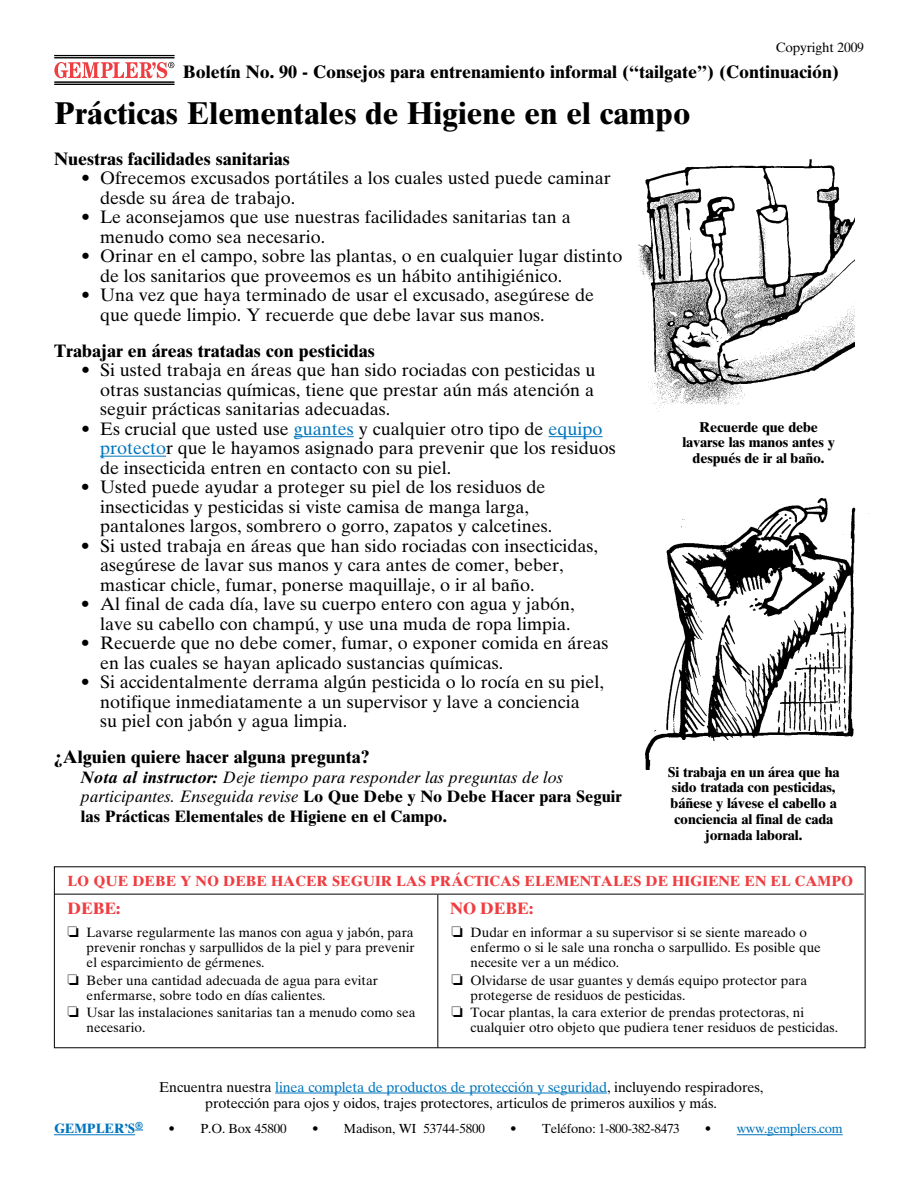
<style>
.page{position:relative;width:918px;height:1188px;background:#fff}
.page>*{position:absolute;margin:0;border:0;box-sizing:border-box;transform-origin:0 0}
.t1{font:700 31.5px "Times Ten";color:#000}
.t2{font:18px/19.5px "Times Ten";color:#000}
.t3{font:700 18px "Times Ten";color:#000}
.t4{font:700 16.5px/19.5px "Times Ten";color:#000}
.t5{font:700 16.5px "Times Ten";letter-spacing:-.01em;color:#ef3e42}
.t6{font:700 14.7px "Times Ten";color:#ef3e42}
.t7{font:700 14.25px/15.8px "Times Ten";letter-spacing:-.01em;color:#000;text-align:center}
.t8{font:14.25px "Times Ten LT Std";letter-spacing:-.01em;color:#0075bc}
.t9{font:14.25px "Times Ten";letter-spacing:-.01em;color:#000}
.t10{font:13.5px/15px "Times Ten";color:#000}
.t11{font:700 13.5px "Times Ten";letter-spacing:-.01em;color:#0075bc}
.t12{font:13.2px "Times Ten";letter-spacing:-.01em;color:#000}
.t13{font:13.2px "Times Ten";letter-spacing:-.025em;color:#0075bc}
.s1{font-weight:700}
.s2{color:#0075bc}
.s3{font-style:italic}
.s4{font-weight:400;font-style:italic}
.s5{font-family:"Times Ten";color:#000}
.s6{color:#000}
</style>
<div class="page">
<hr style="left:54px;top:894px;width:810px;height:1px;background:#000">
<hr style="left:437px;top:895px;width:1px;height:153px;background:#000">
<hr style="left:294px;top:436px;width:60px;height:1px;background:#0075bc">
<hr style="left:549px;top:436px;width:54px;height:1px;background:#0075bc">
<hr style="left:100px;top:456px;width:66px;height:1px;background:#0075bc">
<img style="left:639px;top:159px;width:216px;height:253px">
<img style="left:645px;top:498px;width:211px;height:272px">
<hr style="left:54px;top:58px;width:120px;height:1px;background:#000">
<hr style="left:54px;top:82px;width:120px;height:1px;background:#000">
<hr style="left:54px;top:55px;width:120px;height:1px;background:#000">
<hr style="left:54px;top:84px;width:120px;height:1px;background:#000">
<svg style="left:54px;top:62px;width:120px;height:16px"></svg>
<hr style="left:275px;top:1093px;width:332px;height:1px;background:#0075bc">
<hr style="left:54px;top:1134px;width:81px;height:1px;background:#0075bc">
<hr style="left:737px;top:1134px;width:106px;height:1px;background:#0075bc">
<p class="t10" style="left:776px;top:40px;width:90px">Copyright 2009</p>
<p class="t3" style="left:183px;top:61px;width:658px">Boletín No. 90 - Consejos para entrenamiento informal (“tailgate”) (Continuación)</p>
<h1 class="t1" style="left:54px;top:94px;width:638px">Prácticas Elementales de Higiene en el campo</h1>
<p class="t3" style="left:54px;top:148px;width:237px">Nuestras facilidades sanitarias</p>
<p class="t2" style="left:100px;top:168px;width:512px;text-indent:-19px"><span class="s1">•</span> Ofrecemos excusados portátiles a los cuales usted puede caminar desde su área de trabajo.</p>
<p class="t2" style="left:100px;top:207px;width:472px;text-indent:-19px"><span class="s1">•</span> Le aconsejamos que use nuestras facilidades sanitarias tan a menudo como sea necesario.</p>
<p class="t2" style="left:100px;top:246px;width:524px;text-indent:-19px"><span class="s1">•</span> Orinar en el campo, sobre las plantas, o en cualquier lugar distinto de los sanitarios que proveemos es un hábito antihigiénico.</p>
<p class="t2" style="left:100px;top:285px;width:496px;text-indent:-19px"><span class="s1">•</span> Una vez que haya terminado de usar el excusado, asegúrese de que quede limpio. Y recuerde que debe lavar sus manos.</p>
<p class="t3" style="left:54px;top:340px;width:322px">Trabajar en áreas tratadas con pesticidas</p>
<p class="t2" style="left:100px;top:360px;width:497px;text-align:justify;text-indent:-19px"><span class="s1">•</span> Si usted trabaja en áreas que han sido rociadas con pesticidas u otras sustancias químicas, tiene que prestar aún más atención a seguir prácticas sanitarias adecuadas.</p>
<p class="t2" style="left:100px;top:419px;width:517px;text-indent:-19px"><span class="s1">•</span> Es crucial que usted use <span class="s2">guantes</span> y cualquier otro tipo de <span class="s2">equipo protecto</span>r que le hayamos asignado para prevenir que los residuos de insecticida entren en contacto con su piel.</p>
<p class="t2" style="left:100px;top:477px;width:454px;text-indent:-19px"><span class="s1">•</span> Usted puede ayudar a proteger su piel de los residuos de insecticidas y pesticidas si viste camisa de manga larga, pantalones largos, sombrero o gorro, zapatos y calcetines.</p>
<p class="t2" style="left:100px;top:536px;width:500px;text-indent:-19px"><span class="s1">•</span> Si usted trabaja en áreas que han sido rociadas con insecticidas, asegúrese de lavar sus manos y cara antes de comer, beber, masticar chicle, fumar, ponerse maquillaje, o ir al baño.</p>
<p class="t2" style="left:81px;top:594px;width:495px;text-align:right"><span class="s1">•</span> Al final de cada día, lave su cuerpo entero con agua y jabón, lave su cabello con champú, y use una muda de ropa limpia.</p>
<p class="t2" style="left:100px;top:633px;width:510px;text-indent:-19px"><span class="s1">•</span> Recuerde que no debe comer, fumar, o exponer comida en áreas en las cuales se hayan aplicado sustancias químicas.</p>
<p class="t2" style="left:100px;top:672px;width:506px;text-indent:-19px"><span class="s1">•</span> Si accidentalmente derrama algún pesticida o lo rocía en su piel, notifique inmediatamente a un supervisor y lave a conciencia<br>su piel con jabón y agua limpia.</p>
<p class="t3" style="left:54px;top:746px;width:317px">¿Alguien quiere hacer alguna pregunta?</p>
<p class="t4" style="left:81px;top:767px;width:542px"><span class="s3">Nota al instructor:</span> <span class="s4">Deje tiempo para responder las preguntas de los participantes. Enseguida revise</span> Lo Que Debe y No Debe Hacer para Seguir las Prácticas Elementales de Higiene en el Campo.</p>
<p class="t7" style="left:682px;top:419px;width:154px">Recuerde que debe lavarse las manos antes y después de ir al baño.</p>
<p class="t7" style="left:668px;top:764px;width:173px">Si trabaja en un área que ha sido tratada con pesticidas, báñese y lávese el cabello a conciencia al final de cada jornada laboral.</p>
<p class="t6" style="left:68px;top:872px;width:787px">LO QUE DEBE Y NO DEBE HACER SEGUIR LAS PRÁCTICAS ELEMENTALES DE HIGIENE EN EL CAMPO</p>
<p class="t5" style="left:68px;top:898px;width:54px">DEBE:</p>
<p class="t5" style="left:450px;top:898px;width:85px">NO DEBE:</p>
<p class="t10" style="left:87px;top:925px;width:330px;text-align:justify">Lavarse regularmente las manos con agua y jabón, para prevenir ronchas y sarpullidos de la piel y para prevenir el esparcimiento de gérmenes.</p>
<p class="t10" style="left:87px;top:972px;width:293px">Beber una cantidad adecuada de agua para evitar enfermarse, sobre todo en días calientes.</p>
<p class="t10" style="left:87px;top:1005px;width:331px">Usar las instalaciones sanitarias tan a menudo como sea necesario.</p>
<p class="t10" style="left:471px;top:925px;width:352px">Dudar en informar a su supervisor si se siente mareado o enfermo o si le sale una roncha o sarpullido. Es posible que necesite ver a un médico.</p>
<p class="t10" style="left:471px;top:972px;width:338px">Olvidarse de usar guantes y demás equipo protector para protegerse de residuos de pesticidas.</p>
<p class="t10" style="left:471px;top:1005px;width:369px">Tocar plantas, la cara exterior de prendas protectoras, ni cualquier otro objeto que pudiera tener residuos de pesticidas.</p>
<p class="t8" style="left:159px;top:1078px;width:606px"><span class="s5">Encuentra nuestra</span> linea completa de productos de protección y seguridad<span class="s5">, incluyendo respiradores,</span></p>
<p class="t9" style="left:205px;top:1095px;width:513px">protección para ojos y oidos, trajes protectores, articulos de primeros auxilios y más.</p>
<p class="t11" style="left:54px;top:1121px;width:91px">GEMPLER’S<sup>®</sup></p>
<p class="t12" style="left:169px;top:1121px;width:120px">• P.O. Box 45800</p>
<p class="t12" style="left:312px;top:1121px;width:174px">• Madison, WI 53744-5800</p>
<p class="t12" style="left:510px;top:1121px;width:171px">• Teléfono: 1-800-382-8473</p>
<p class="t13" style="left:705px;top:1121px;width:139px"><span class="s6">•</span> www.gemplers.com</p>
</div>
